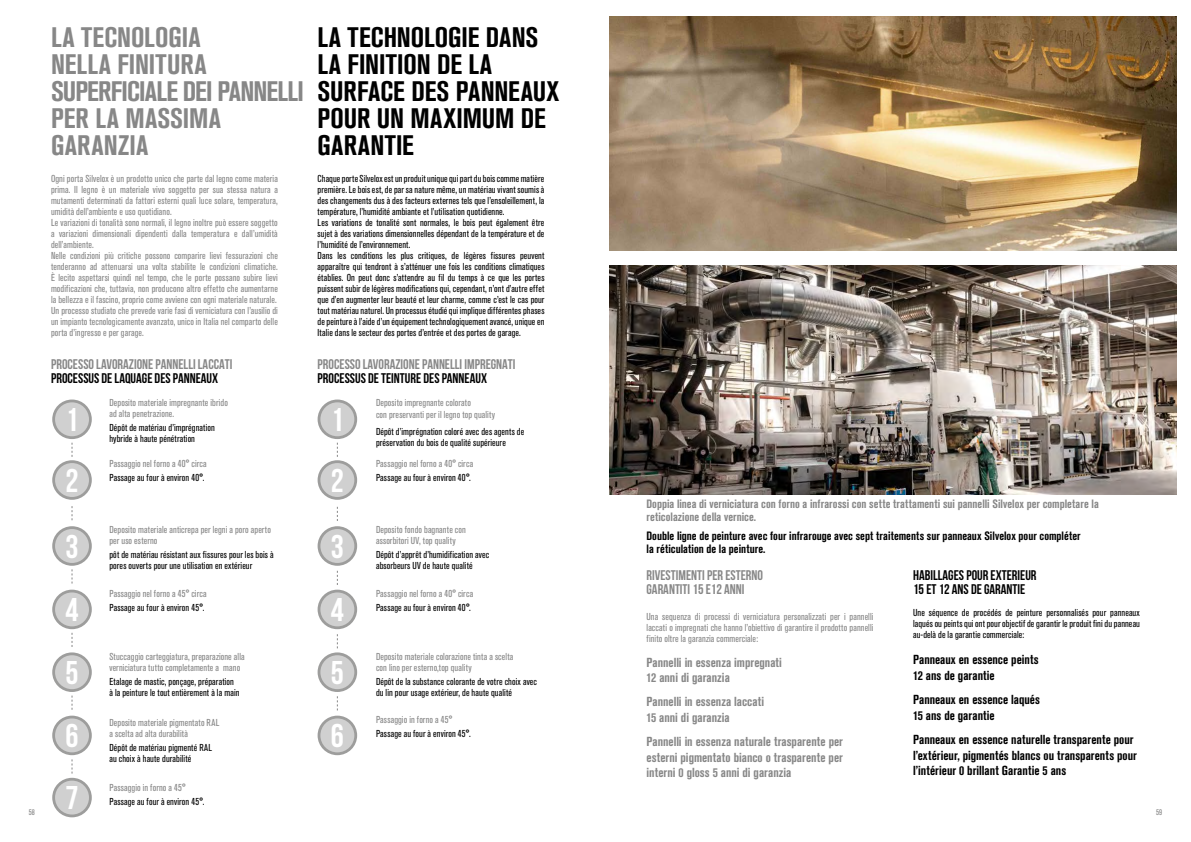
<style>
.page{position:relative;width:1191px;height:842px;background:#fff}
.page>*{position:absolute;margin:0;border:0;box-sizing:border-box;transform-origin:0 0}
.t1{font:700 32.9px "Bebas Neue";color:#fff}
.t2{font:700 condensed 28px/27px "Akzidenz Grotesk BQ";color:#000}
.t3{font:700 condensed 28px/27px "Akzidenz Grotesk BQ";letter-spacing:-.005em;color:#878787}
.t4{font:700 14px/14px "Bebas Neue";color:#878787}
.t5{font:700 14px/14px "Bebas Neue";color:#000}
.t6{font:700 condensed 13px/15.6px "Akzidenz Grotesk BQ";color:#000}
.t7{font:700 condensed 13px/15.6px "Akzidenz Grotesk BQ";color:#878787}
.t8{font:700 condensed 12px/13px "Akzidenz Grotesk BQ";color:#878787}
.t9{font:700 condensed 12px/13px "Akzidenz Grotesk BQ";color:#000}
.t10{font:condensed 10px/11px "Akzidenz Grotesk BQ";letter-spacing:.01em;color:#000}
.t11{font:condensed 10px/11px "Akzidenz Grotesk BQ";letter-spacing:.01em;color:#878787}
.t12{font:condensed 8px "Akzidenz Grotesk BQ";color:#878787}
</style>
<div class="page">
<svg style="left:52px;top:399px;width:40px;height:40px"></svg>
<svg style="left:317px;top:399px;width:40px;height:40px"></svg>
<svg style="left:52px;top:526px;width:40px;height:40px"></svg>
<svg style="left:317px;top:526px;width:40px;height:40px"></svg>
<svg style="left:52px;top:652px;width:40px;height:40px"></svg>
<svg style="left:317px;top:652px;width:40px;height:40px"></svg>
<svg style="left:52px;top:460px;width:40px;height:40px"></svg>
<svg style="left:317px;top:460px;width:40px;height:40px"></svg>
<svg style="left:52px;top:590px;width:40px;height:39px"></svg>
<svg style="left:317px;top:590px;width:40px;height:39px"></svg>
<svg style="left:52px;top:716px;width:40px;height:39px"></svg>
<svg style="left:317px;top:716px;width:40px;height:39px"></svg>
<svg style="left:52px;top:778px;width:40px;height:39px"></svg>
<div style="left:55px;top:402px;width:34px;height:34px;background:#d0d0d0;border-radius:50%"></div>
<div style="left:320px;top:402px;width:34px;height:34px;background:#d0d0d0;border-radius:50%"></div>
<div style="left:55px;top:529px;width:34px;height:34px;background:#d0d0d0;border-radius:50%"></div>
<div style="left:320px;top:529px;width:34px;height:34px;background:#d0d0d0;border-radius:50%"></div>
<div style="left:55px;top:655px;width:34px;height:34px;background:#d0d0d0;border-radius:50%"></div>
<div style="left:320px;top:655px;width:34px;height:34px;background:#d0d0d0;border-radius:50%"></div>
<div style="left:55px;top:463px;width:34px;height:34px;background:#d0d0d0;border-radius:50%"></div>
<div style="left:320px;top:463px;width:34px;height:34px;background:#d0d0d0;border-radius:50%"></div>
<div style="left:55px;top:592px;width:34px;height:34px;background:#d0d0d0;border-radius:50%"></div>
<div style="left:320px;top:592px;width:34px;height:34px;background:#d0d0d0;border-radius:50%"></div>
<div style="left:55px;top:718px;width:34px;height:34px;background:#d0d0d0;border-radius:50%"></div>
<div style="left:320px;top:718px;width:34px;height:34px;background:#d0d0d0;border-radius:50%"></div>
<div style="left:55px;top:781px;width:34px;height:33px;background:#d0d0d0;border-radius:50%"></div>
<img style="left:609px;top:17px;width:567px;height:234px">
<img style="left:609px;top:265px;width:567px;height:229px">
<h2 class="t3" style="left:51px;top:24px;width:254px">LA TECNOLOGIA<br>NELLA FINITURA<br>SUPERFICIALE DEI PANNELLI<br>PER LA MASSIMA<br>GARANZIA</h2>
<h2 class="t2" style="left:317px;top:24px;width:243px">LA TECHNOLOGIE DANS<br>LA FINITION DE LA<br>SURFACE DES PANNEAUX<br>POUR UN MAXIMUM DE<br>GARANTIE</h2>
<p class="t11" style="left:51px;top:173px;width:228px">Ogni porta Silvelox è un prodotto unico che parte dal legno come materia prima. Il legno è un materiale vivo soggetto per sua stessa natura a mutamenti determinati da fattori esterni quali luce solare, temperatura, umidità dell’ambiente e uso quotidiano.<br>Le variazioni di tonalità sono normali, il legno inoltre può essere soggetto a variazioni dimensionali dipendenti dalla temperatura e dall’umidità dell’ambiente.<br>Nelle condizioni più critiche possono comparire lievi fessurazioni che tenderanno ad attenuarsi una volta stabilite le condizioni climatiche.<br>È lecito aspettarsi quindi nel tempo, che le porte possano subire lievi modificazioni che, tuttavia, non producono altro effetto che aumentarne la bellezza e il fascino, proprio come avviene con ogni materiale naturale.<br>Un processo studiato che prevede varie fasi di verniciatura con l’ausilio di un impianto tecnologicamente avanzato, unico in Italia nel comparto delle porta d’ingresso e per garage.</p>
<p class="t10" style="left:317px;top:173px;width:228px">Chaque porte Silvelox est un produit unique qui part du bois comme matière première. Le bois est, de par sa nature même, un matériau vivant soumis à des changements dus à des facteurs externes tels que l’ensoleillement, la température, l’humidité ambiante et l’utilisation quotidienne.<br>Les variations de tonalité sont normales, le bois peut également être sujet à des variations dimensionnelles dépendant de la température et de l’humidité de l’environnement.<br>Dans les conditions les plus critiques, de légères fissures peuvent apparaître qui tendront à s’atténuer une fois les conditions climatiques établies. On peut donc s’attendre au fil du temps à ce que les portes puissent subir de légères modifications qui, cependant, n’ont d’autre effet que d’en augmenter leur beauté et leur charme, comme c’est le cas pour tout matériau naturel. Un processus étudié qui implique différentes phases de peinture à l’aide d’un équipement technologiquement avancé, unique en Italie dans le secteur des portes d’entrée et des portes de garage.</p>
<h3 class="t4" style="left:51px;top:357px;width:183px">PROCESSO LAVORAZIONE PANNELLI LACCATI</h3>
<h3 class="t5" style="left:51px;top:371px;width:169px">PROCESSUS DE LAQUAGE DES PANNEAUX</h3>
<h3 class="t4" style="left:317px;top:357px;width:199px">PROCESSO LAVORAZIONE PANNELLI IMPREGNATI</h3>
<h3 class="t5" style="left:317px;top:371px;width:171px">PROCESSUS DE TEINTURE DES PANNEAUX</h3>
<p class="t11" style="left:109px;top:397px;width:120px">Deposito materiale impregnante ibrido ad alta penetrazione.</p>
<p class="t10" style="left:109px;top:422px;width:107px">Dépôt de matériau d’imprégnation hybride à haute pénétration</p>
<h1 class="t1" style="left:65px;top:401px;width:15px">1</h1>
<h1 class="t1" style="left:331px;top:401px;width:15px">1</h1>
<p class="t11" style="left:109px;top:458px;width:99px">Passaggio nel forno a 40° circa</p>
<p class="t10" style="left:109px;top:472px;width:96px">Passage au four à environ 40°.</p>
<h1 class="t1" style="left:65px;top:462px;width:15px">2</h1>
<h1 class="t1" style="left:331px;top:462px;width:15px">2</h1>
<p class="t11" style="left:376px;top:396px;width:121px;line-height:12px">Deposito impregnante colorato<br>con preservanti per il legno top quality</p>
<p class="t10" style="left:376px;top:426px;width:150px">Dépôt d’imprégnation coloré avec des agents de préservation du bois de qualité supérieure</p>
<p class="t11" style="left:376px;top:458px;width:99px">Passaggio nel forno a 40° circa</p>
<p class="t10" style="left:376px;top:472px;width:96px">Passage au four à environ 40°.</p>
<p class="t8" style="left:646px;top:497px;width:454px">Doppia linea di verniciatura con forno a infrarossi con sette trattamenti sui pannelli Silvelox per completare la reticolazione della vernice.</p>
<p class="t9" style="left:646px;top:529px;width:435px">Double ligne de peinture avec four infrarouge avec sept traitements sur panneaux Silvelox pour compléter la réticulation de la peinture.</p>
<p class="t11" style="left:376px;top:524px;width:91px">Deposito fondo bagnante con assorbitori UV, top quality</p>
<p class="t10" style="left:376px;top:549px;width:115px">Dépôt d’apprêt d’humidification avec absorbeurs UV de haute qualité</p>
<p class="t11" style="left:109px;top:524px;width:163px">Deposito materiale anticrepa per legni a poro aperto per uso esterno</p>
<p class="t10" style="left:109px;top:549px;width:166px">pôt de matériau résistant aux fissures pour les bois à pores ouverts pour une utilisation en extérieur</p>
<h1 class="t1" style="left:65px;top:528px;width:15px">3</h1>
<h1 class="t1" style="left:331px;top:528px;width:15px">3</h1>
<h3 class="t5" style="left:913px;top:568px;width:125px">HABILLAGES POUR EXTERIEUR<br>15 ET 12 ANS DE GARANTIE</h3>
<p class="t10" style="left:913px;top:607px;width:228px;text-align:justify">Une séquence de procédés de peinture personnalisés pour panneaux laqués ou peints qui ont pour objectif de garantir le produit fini du panneau au-delà de la garantie commerciale:</p>
<h3 class="t6" style="left:913px;top:652px;width:127px">Panneaux en essence peints<br>12 ans de garantie</h3>
<h3 class="t6" style="left:913px;top:692px;width:128px">Panneaux en essence laqués<br>15 ans de garantie</h3>
<h3 class="t6" style="left:913px;top:731px;width:225px">Panneaux en essence naturelle transparente pour l’extérieur, pigmentés blancs ou transparents pour l’intérieur 0 brillant Garantie 5 ans</h3>
<h3 class="t4" style="left:646px;top:568px;width:118px">RIVESTIMENTI PER ESTERNO<br>GARANTITI 15 E12 ANNI</h3>
<p class="t11" style="left:109px;top:588px;width:99px">Passaggio nel forno a 45° circa</p>
<p class="t10" style="left:109px;top:602px;width:96px">Passage au four à environ 45°.</p>
<p class="t11" style="left:376px;top:588px;width:99px">Passaggio nel forno a 40° circa</p>
<p class="t10" style="left:376px;top:602px;width:96px">Passage au four à environ 40°.</p>
<h1 class="t1" style="left:65px;top:591px;width:15px">4</h1>
<h1 class="t1" style="left:331px;top:591px;width:15px">4</h1>
<p class="t11" style="left:646px;top:612px;width:228px;text-align:justify">Una sequenza di processi di verniciatura personalizzati per i pannelli laccati o impregnati che hanno l’obiettivo di garantire il prodotto pannelli finito oltre la garanzia commerciale:</p>
<h3 class="t7" style="left:646px;top:654px;width:137px">Pannelli in essenza impregnati<br>12 anni di garanzia</h3>
<h3 class="t7" style="left:646px;top:694px;width:119px">Pannelli in essenza laccati<br>15 anni di garanzia</h3>
<h3 class="t7" style="left:646px;top:734px;width:198px;text-align:justify">Pannelli in essenza naturale trasparente per esterni pigmentato bianco o trasparente per interni 0 gloss 5 anni di garanzia</h3>
<p class="t11" style="left:109px;top:651px;width:137px">Stuccaggio carteggiatura, preparazione alla verniciatura tutto completamente a mano</p>
<p class="t10" style="left:109px;top:676px;width:131px">Etalage de mastic, ponçage, préparation à la peinture le tout entièrement à la main</p>
<p class="t11" style="left:376px;top:651px;width:139px">Deposito materiale colorazione tinta a scelta con lino per esterno,top quality</p>
<p class="t10" style="left:376px;top:676px;width:163px">Dépôt de la substance colorante de votre choix avec du lin pour usage extérieur, de haute qualité</p>
<h1 class="t1" style="left:65px;top:654px;width:15px">5</h1>
<h1 class="t1" style="left:331px;top:654px;width:15px">5</h1>
<p class="t11" style="left:376px;top:714px;width:78px">Passaggio in forno a 45°</p>
<p class="t10" style="left:376px;top:728px;width:96px">Passage au four à environ 45°.</p>
<p class="t11" style="left:109px;top:717px;width:111px">Deposito materiale pigmentato RAL a scelta ad alta durabilità</p>
<p class="t10" style="left:109px;top:742px;width:104px">Dépôt de matériau pigmenté RAL au choix à haute durabilité</p>
<h1 class="t1" style="left:65px;top:717px;width:15px">6</h1>
<h1 class="t1" style="left:331px;top:717px;width:15px">6</h1>
<h1 class="t1" style="left:65px;top:780px;width:15px">7</h1>
<p class="t11" style="left:109px;top:782px;width:78px">Passaggio in forno a 45°</p>
<p class="t10" style="left:109px;top:796px;width:96px">Passage au four à environ 45°.</p>
<p class="t12" style="left:29px;top:808px;width:8px">58</p>
<p class="t12" style="left:1156px;top:808px;width:7px">59</p>
</div>
